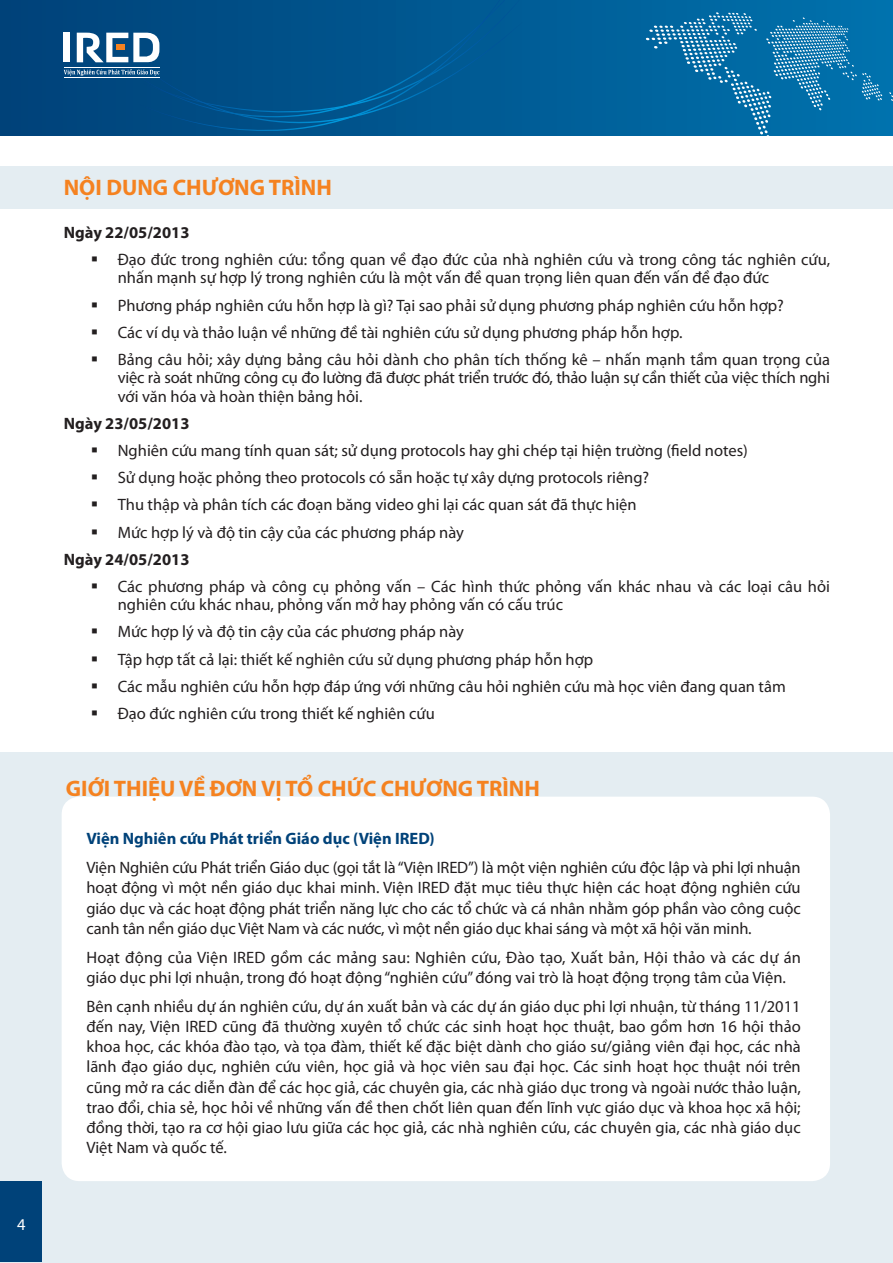
<style>
.page{position:relative;width:893px;height:1263px;background:#fff}
.page>*{position:absolute;margin:0;border:0;box-sizing:border-box;transform-origin:0 0}
.t1{font:700 22.5px "Myriad Pro";color:#f58220}
.Normal__Web{font:16.5px/20.2px "Myriad Pro";color:#231f20}
.t2{font:700 16.5px "Myriad Pro";color:#231f20}
.t3{font:700 16.5px "Myriad Pro";color:#004279}
.t4{font:16.5px "Myriad Pro";color:#fff}
</style>
<div class="page">
<div style="left:0;top:753px;width:893px;height:510px;background:#e4edf2"></div>
<div style="left:0;top:167px;width:893px;height:42px;background:#e4edf2"></div>
<div style="left:62px;top:797px;width:768px;height:384px;background:#fff;border-radius:18px"></div>
<div style="left:0;top:1181px;width:41px;height:81px;background:#004279"></div>
<svg style="left:0;top:0;width:893px;height:136px;background:#005891"></svg>
<svg style="left:646px;top:12px;width:247px;height:124px;background:#1477ad"></svg>
<svg style="left:138px;top:130px;width:362px;height:6px;background:#00528b"></svg>
<svg style="left:64px;top:0;width:459px;height:130px;background:#07568d"></svg>
<hr style="left:64px;top:67px;width:95px;height:1px;background:#fff">
<hr style="left:64px;top:77px;width:95px;height:1px;background:#fff">
<p class="t4" style="left:17px;top:1215px;width:10px">4</p>
<p class="t1" style="left:64px;top:173px;width:270px">NỘI DUNG CHƯƠNG TRÌNH</p>
<p class="t2" style="left:64px;top:221px;width:127px">Ngày 22/05/2013</p>
<p class="Normal__Web" style="left:118px;top:250px;width:714px;line-height:18.6px;text-indent:-27px">▪ Đạo đức trong nghiên cứu: tổng quan về đạo đức của nhà nghiên cứu và trong công tác nghiên cứu, nhấn mạnh sự hợp lý trong nghiên cứu là một vấn đề quan trọng liên quan đến vấn đề đạo đức</p>
<p class="Normal__Web" style="left:91px;top:295px;width:695px">▪ Phương pháp nghiên cứu hỗn hợp là gì? Tại sao phải sử dụng phương pháp nghiên cứu hỗn hợp?</p>
<p class="Normal__Web" style="left:91px;top:322px;width:593px">▪ Các ví dụ và thảo luận về những đề tài nghiên cứu sử dụng phương pháp hỗn hợp.</p>
<p class="Normal__Web" style="left:118px;top:350px;width:714px;line-height:18.6px;text-align:justify;text-indent:-27px">▪ Bảng câu hỏi; xây dựng bảng câu hỏi dành cho phân tích thống kê – nhấn mạnh tầm quan trọng của việc rà soát những công cụ đo lường đã được phát triển trước đó, thảo luận sự cần thiết của việc thích nghi với văn hóa và hoàn thiện bảng hỏi.</p>
<p class="t2" style="left:64px;top:413px;width:127px">Ngày 23/05/2013</p>
<p class="Normal__Web" style="left:91px;top:440px;width:659px">▪ Nghiên cứu mang tính quan sát; sử dụng protocols hay ghi chép tại hiện trường (field notes)</p>
<p class="Normal__Web" style="left:91px;top:467px;width:560px">▪ Sử dụng hoặc phỏng theo protocols có sẵn hoặc tự xây dựng protocols riêng?</p>
<p class="Normal__Web" style="left:91px;top:494px;width:547px">▪ Thu thập và phân tích các đoạn băng video ghi lại các quan sát đã thực hiện</p>
<p class="Normal__Web" style="left:91px;top:522px;width:375px">▪ Mức hợp lý và độ tin cậy của các phương pháp này</p>
<p class="t2" style="left:64px;top:548px;width:127px">Ngày 24/05/2013</p>
<p class="Normal__Web" style="left:118px;top:577px;width:714px;line-height:18.6px;text-indent:-27px">▪ Các phương pháp và công cụ phỏng vấn – Các hình thức phỏng vấn khác nhau và các loại câu hỏi nghiên cứu khác nhau, phỏng vấn mở hay phỏng vấn có cấu trúc</p>
<p class="Normal__Web" style="left:91px;top:621px;width:375px">▪ Mức hợp lý và độ tin cậy của các phương pháp này</p>
<p class="Normal__Web" style="left:91px;top:649px;width:504px">▪ Tập hợp tất cả lại: thiết kế nghiên cứu sử dụng phương pháp hỗn hợp</p>
<p class="Normal__Web" style="left:91px;top:676px;width:696px">▪ Các mẫu nghiên cứu hỗn hợp đáp ứng với những câu hỏi nghiên cứu mà học viên đang quan tâm</p>
<p class="Normal__Web" style="left:91px;top:703px;width:345px">▪ Đạo đức nghiên cứu trong thiết kế nghiên cứu</p>
<p class="t1" style="left:66px;top:774px;width:476px">GIỚI THIỆU VỀ ĐƠN VỊ TỔ CHỨC CHƯƠNG TRÌNH</p>
<p class="t3" style="left:86px;top:828px;width:350px">Viện Nghiên cứu Phát triển Giáo dục (Viện IRED)</p>
<p class="Normal__Web" style="left:86px;top:857px;width:716px;text-align:justify">Viện Nghiên cứu Phát triển Giáo dục (gọi tắt là “Viện IRED”) là một viện nghiên cứu độc lập và phi lợi nhuận hoạt động vì một nền giáo dục khai minh. Viện IRED đặt mục tiêu thực hiện các hoạt động nghiên cứu giáo dục và các hoạt động phát triển năng lực cho các tổ chức và cá nhân nhằm góp phần vào công cuộc canh tân nền giáo dục Việt Nam và các nước, vì một nền giáo dục khai sáng và một xã hội văn minh.</p>
<p class="Normal__Web" style="left:86px;top:947px;width:716px">Hoạt động của Viện IRED gồm các mảng sau: Nghiên cứu, Đào tạo, Xuất bản, Hội thảo và các dự án giáo dục phi lợi nhuận, trong đó hoạt động “nghiên cứu” đóng vai trò là hoạt động trọng tâm của Viện.</p>
<p class="Normal__Web" style="left:86px;top:996px;width:716px;text-align:justify">Bên cạnh nhiều dự án nghiên cứu, dự án xuất bản và các dự án giáo dục phi lợi nhuận, từ tháng 11/2011 đến nay, Viện IRED cũng đã thường xuyên tổ chức các sinh hoạt học thuật, bao gồm hơn 16 hội thảo khoa học, các khóa đào tạo, và tọa đàm, thiết kế đặc biệt dành cho giáo sư/giảng viên đại học, các nhà lãnh đạo giáo dục, nghiên cứu viên, học giả và học viên sau đại học. Các sinh hoạt học thuật nói trên cũng mở ra các diễn đàn để các học giả, các chuyên gia, các nhà giáo dục trong và ngoài nước thảo luận, trao đổi, chia sẻ, học hỏi về những vấn đề then chốt liên quan đến lĩnh vực giáo dục và khoa học xã hội; đồng thời, tạo ra cơ hội giao lưu giữa các học giả, các nhà nghiên cứu, các chuyên gia, các nhà giáo dục Việt Nam và quốc tế.</p>
</div>
